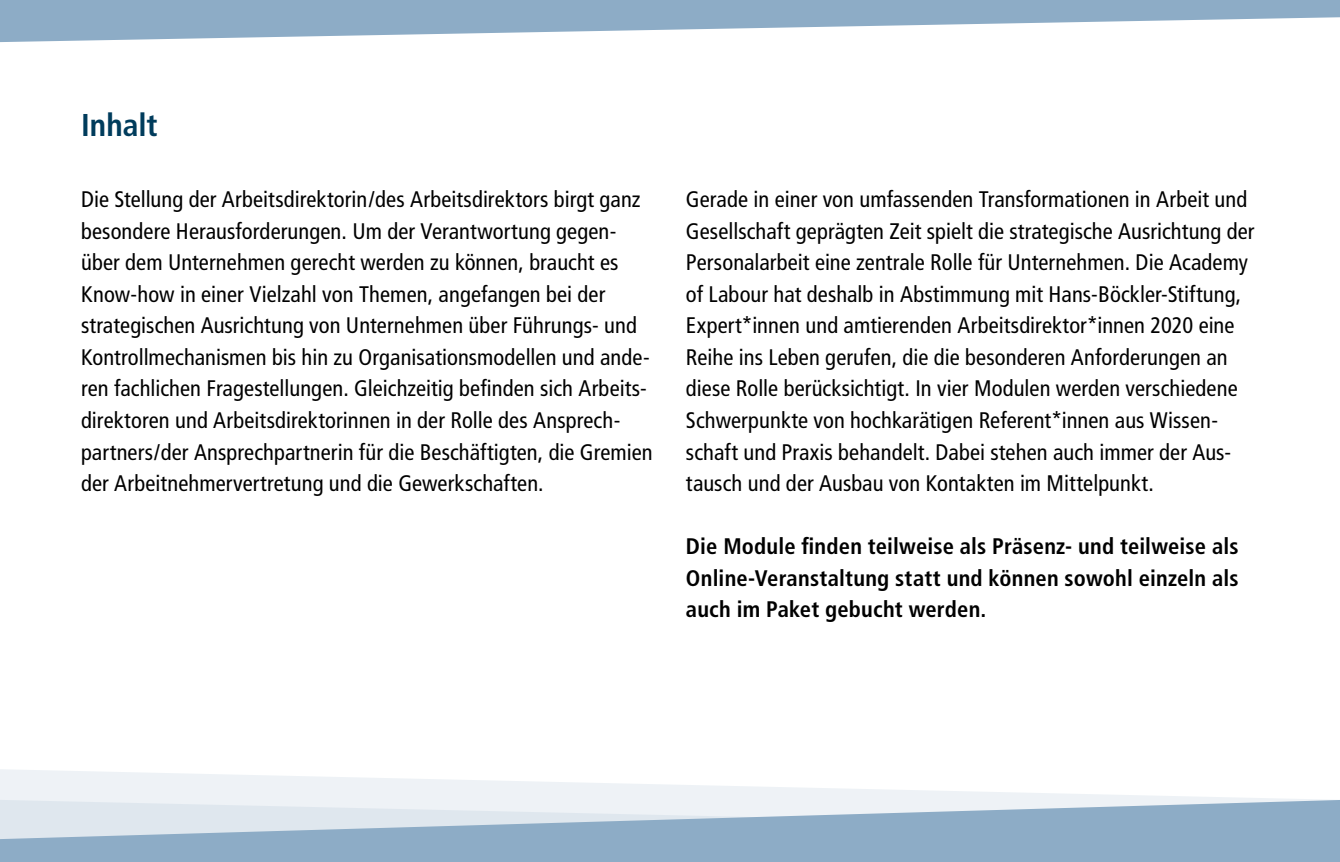
<style>
.page{position:relative;width:1340px;height:862px;background:#fff}
.page>*{position:absolute;margin:0;border:0;box-sizing:border-box;transform-origin:0 0}
.Head{font:700 condensed 31.5px "Frutiger";color:#003c5c}
.Text{font:condensed 22.5px/31.5px "Frutiger";letter-spacing:.005em;color:#000}
.Text-2{font:700 condensed 22.5px/31.5px "Frutiger";letter-spacing:.01em;color:#000;text-align:justify}
</style>
<div class="page">
<svg style="left:0;top:769px;width:1278px;height:30px;fill:#f1f5f8"></svg>
<svg style="left:0;top:799px;width:1339px;height:62px;background:#aac1d4"></svg>
<svg style="left:0;top:0;width:1339px;height:42px;fill:#8dacc6"></svg>
<p class="Head" style="left:81px;top:107px;width:78px">Inhalt</p>
<p class="Text" style="left:81px;top:184px;width:573px">Die Stellung der Arbeitsdirektorin/des Arbeitsdirektors birgt ganz besondere Herausforderungen. Um der Verantwortung gegen&shy;über dem Unternehmen gerecht werden zu können, braucht es Know-how in einer Vielzahl von Themen, angefangen bei der strategischen Ausrichtung von Unternehmen über Führungs- und Kontrollmechanismen bis hin zu Organisationsmodellen und ande&shy;ren fachlichen Fragestellungen. Gleichzeitig befinden sich Arbeits&shy;direktoren und Arbeitsdirektorinnen in der Rolle des Ansprech&shy;partners/der Ansprechpartnerin für die Beschäftigten, die Gremien der Arbeitnehmervertretung und die Gewerkschaften.</p>
<p class="Text" style="left:686px;top:184px;width:570px">Gerade in einer von umfassenden Transformationen in Arbeit und Gesellschaft geprägten Zeit spielt die strategische Ausrichtung der Personalarbeit eine zentrale Rolle für Unternehmen. Die Academy of Labour hat deshalb in Abstimmung mit Hans-Böckler-Stiftung, Expert*innen und amtierenden Arbeitsdirektor*innen 2020 eine Reihe ins Leben gerufen, die die besonderen Anforderungen an diese Rolle berücksichtigt. In vier Modulen werden verschiedene Schwerpunkte von hochkarätigen Referent*innen aus Wissen&shy;schaft und Praxis behandelt. Dabei stehen auch immer der Aus&shy;tausch und der Ausbau von Kontakten im Mittelpunkt.</p>
<p class="Text-2" style="left:686px;top:530px;width:554px">Die Module finden teilweise als Präsenz- und teilweise als Online-Veranstaltung statt und können sowohl einzeln als auch im Paket gebucht werden.</p>
</div>
